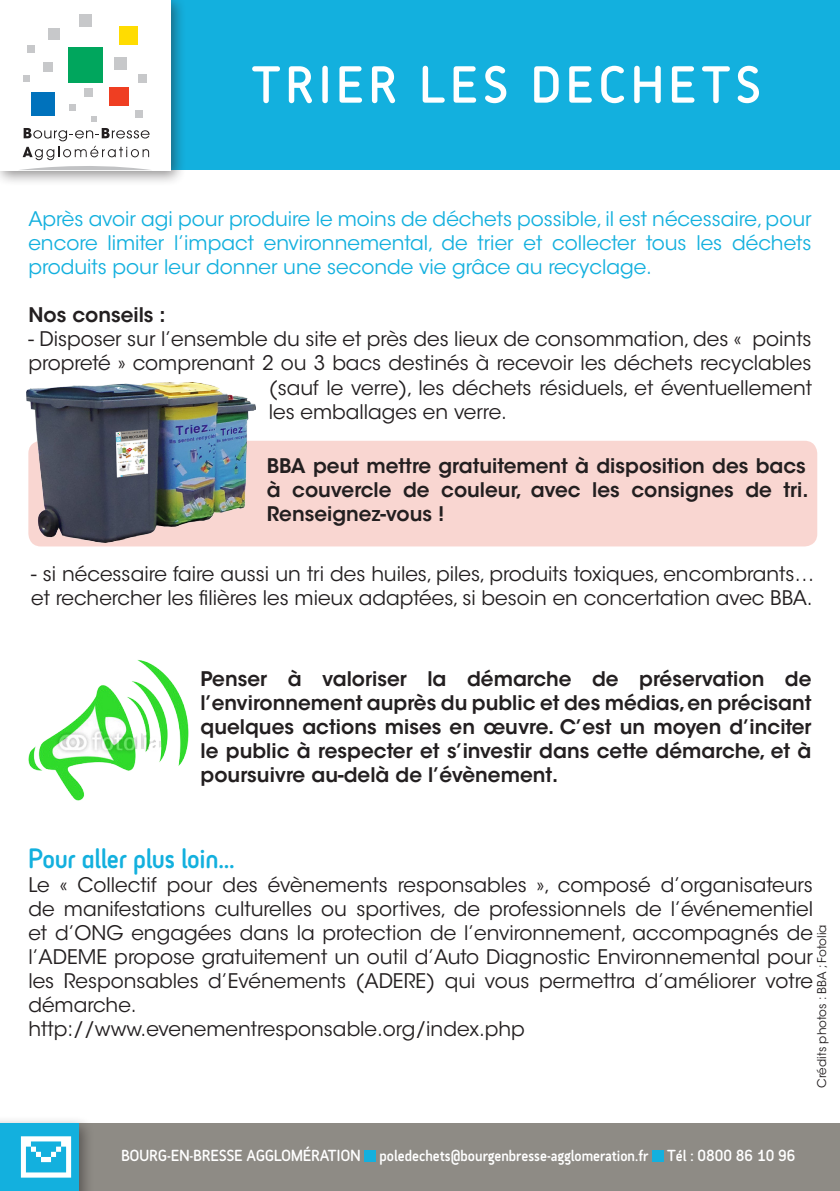
<style>
.page{position:relative;width:840px;height:1191px;background:#fff}
.page>*{position:absolute;margin:0;border:0;box-sizing:border-box;transform-origin:0 0}
.t1{font:52px "Tame";letter-spacing:.115em;color:#fff}
.t2{font:28px "Tame Alternate";letter-spacing:-.01em;color:#13b0de}
.t3{font:20px/24px "ITC Avant Garde Std";color:#231f20}
.t4{font:600 20px/24px "ITC Avant Garde Std";color:#231f20}
.t5{font:20px/24px "ITC Avant Garde Std";color:#13b0de;text-align:justify}
.t6{font:16px "Tame";color:#fff}
.t7{font:12px "ITC Avant Garde Std";color:#231f20}
</style>
<div class="page">
<div style="left:28px;top:441px;width:788px;height:105px;background:#f9d6d1;border-radius:13px"></div>
<div style="left:170px;top:0;width:669px;height:170px;background:#13b0de"></div>
<div style="left:0;top:0;width:186px;height:186px;background:#231f20;opacity:.5"></div>
<div style="left:0;top:0;width:170px;height:170px;background:#fff"></div>
<div style="left:68px;top:47px;width:35px;height:35px;background:#00a65d"></div>
<div style="left:109px;top:87px;width:20px;height:18px;background:#ef3e22"></div>
<div style="left:32px;top:93px;width:23px;height:23px;background:#0072bc"></div>
<div style="left:119px;top:26px;width:18px;height:19px;background:#ffdc01"></div>
<div style="left:114px;top:57px;width:13px;height:13px;background:#c7c8ca"></div>
<div style="left:48px;top:28px;width:12px;height:12px;background:#c7c8ca"></div>
<div style="left:79px;top:14px;width:13px;height:13px;background:#c7c8ca"></div>
<div style="left:138px;top:74px;width:9px;height:9px;background:#c7c8ca"></div>
<div style="left:135px;top:110px;width:7px;height:8px;background:#c7c8ca"></div>
<div style="left:28px;top:45px;width:7px;height:7px;background:#c7c8ca"></div>
<svg style="left:69px;top:105px;width:6px;height:6px"></svg>
<svg style="left:91px;top:116px;width:5px;height:6px"></svg>
<div style="left:23px;top:75px;width:6px;height:7px;background:#c7c8ca"></div>
<div style="left:84px;top:89px;width:8px;height:8px;background:#c7c8ca"></div>
<div style="left:43px;top:62px;width:10px;height:10px;background:#c7c8ca"></div>
<svg style="left:20px;top:128px;width:130px;height:42px"></svg>
<div style="left:64px;top:1123px;width:775px;height:68px;background:#8e8b85"></div>
<div style="left:0;top:1115px;width:95px;height:76px;background:#231f20;opacity:.5"></div>
<div style="left:0;top:1123px;width:79px;height:68px;background:#13b0de"></div>
<svg style="left:21px;top:1136px;width:50px;height:41px"></svg>
<div style="left:364px;top:1150px;width:11px;height:11px;background:#13b0de"></div>
<div style="left:651px;top:1150px;width:12px;height:11px;background:#13b0de"></div>
<img style="left:27px;top:382px;width:228px;height:160px">
<img style="left:28px;top:660px;width:161px;height:140px">
<p class="t1" style="left:252px;top:54px;width:510px">TRIER LES DECHETS</p>
<p class="t5" style="left:28px;top:207px;width:784px">Après avoir agi pour produire le moins de déchets possible, il est nécessaire, pour encore limiter l’impact environnemental, de trier et collecter tous les déchets produits pour leur donner une seconde vie grâce au recyclage.</p>
<p class="t4" style="left:28px;top:303px;width:139px">Nos conseils :</p>
<p class="t3" style="left:28px;top:327px;width:784px">- Disposer sur l’ensemble du site et près des lieux de consommation, des « points propreté » comprenant 2 ou 3 bacs destinés à recevoir les déchets recyclables</p>
<p class="t3" style="left:269px;top:376px;width:544px">(sauf le verre), les déchets résiduels, et éventuellement les emballages en verre.</p>
<p class="t4" style="left:266px;top:453px;width:543px">BBA peut mettre gratuitement à disposition des bacs à couvercle de couleur, avec les consignes de tri.<br>Renseignez-vous !</p>
<p class="t3" style="left:31px;top:562px;width:784px">- si nécessaire faire aussi un tri des huiles, piles, produits toxiques, encombrants… et rechercher les filières les mieux adaptées, si besoin en concertation avec BBA.</p>
<p class="t4" style="left:200px;top:667px;width:612px;text-align:justify">Penser à valoriser la démarche de préservation de l’environnement auprès du public et des médias, en précisant quelques actions mises en œuvre. C’est un moyen d’inciter le public à respecter et s’investir dans cette démarche, et à poursuivre au-delà de l’évènement.</p>
<p class="t2" style="left:28px;top:841px;width:208px">Pour aller plus loin...</p>
<p class="t3" style="left:28px;top:873px;width:785px;text-align:justify">Le « Collectif pour des évènements responsables », composé d’organisateurs de manifestations culturelles ou sportives, de professionnels de l’événementiel et d’ONG engagées dans la protection de l’environnement, accompagnés de l’ADEME propose gratuitement un outil d’Auto Diagnostic Environnemental pour les Responsables d’Evénements (ADERE) qui vous permettra d’améliorer votre démarche.</p>
<p class="t3" style="left:28px;top:1017px;width:498px">http://www.evenementresponsable.org/index.php</p>
<p class="t7" style="left:814px;top:1087px;width:165px;rotate:-90deg">Crédits photos : BBA ; Fotolia</p>
<p class="t6" style="left:121px;top:1146px;width:675px">BOURG-EN-BRESSE AGGLOMÉRATION poledechets@bourgenbresse-agglomeration.fr Tél : 0800 86 10 96</p>
</div>
